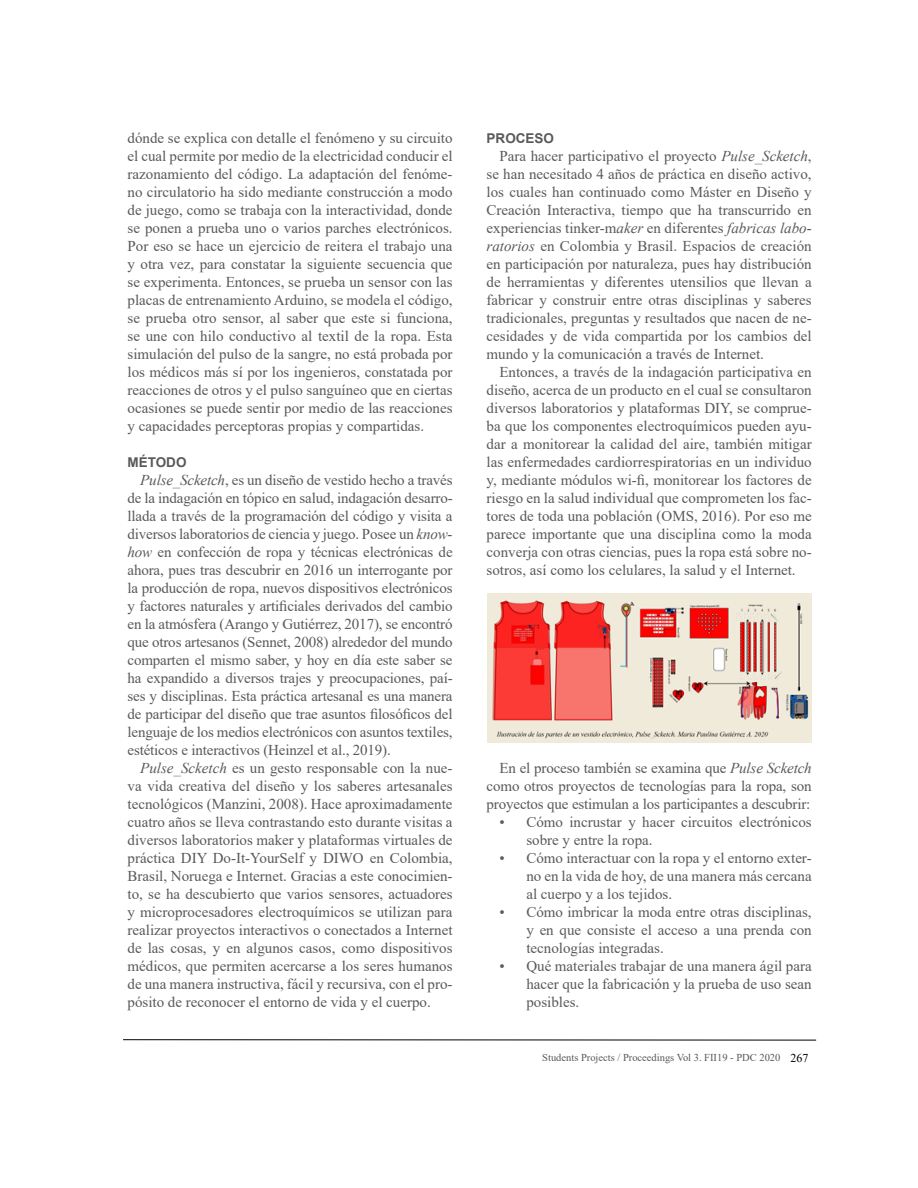
<style>
.page{position:relative;width:918px;height:1188px;background:#fff}
.page>*{position:absolute;margin:0;border:0;box-sizing:border-box;transform-origin:0 0}
.t1{font:15px/18px "Times New Roman";color:#58595b;text-align:justify}
.t2{font:700 13.5px "Arial";color:#58595b}
.t3{font:10.5px "Times New Roman";color:#58595b}
.s1{font-style:italic}
.s2{font-size:12px;color:#000}
</style>
<div class="page">
<hr style="left:123px;top:1039px;width:693px;height:1px;background:#000">
<img style="left:487px;top:594px;width:325px;height:148px">
<p class="t1" style="left:128px;top:129px;width:327px">dónde se explica con detalle el fenómeno y su circuito el cual permite por medio de la electricidad conducir el razonamiento del código. La adaptación del fenóme&shy;no circulatorio ha sido mediante construcción a modo de juego, como se trabaja con la interactividad, donde se ponen a prueba uno o varios parches electrónicos.<br>Por eso se hace un ejercicio de reitera el trabajo una y otra vez, para constatar la siguiente secuencia que se experimenta. Entonces, se prueba un sensor con las placas de entrenamiento Arduino, se modela el código, se prueba otro sensor, al saber que este si funciona, se une con hilo conductivo al textil de la ropa. Esta simulación del pulso de la sangre, no está probada por los médicos más sí por los ingenieros, constatada por reacciones de otros y el pulso sanguíneo que en ciertas ocasiones se puede sentir por medio de las reacciones y capacidades perceptoras propias y compartidas.</p>
<p class="t2" style="left:128px;top:455px;width:61px">MÉTODO</p>
<p class="t1" style="left:128px;top:471px;width:327px;text-indent:13px"><span class="s1">Pulse_Scketch</span>, es un diseño de vestido hecho a través de la indagación en tópico en salud, indagación desarro&shy;llada a través de la programación del código y visita a diversos laboratorios de ciencia y juego. Posee un <span class="s1">know&shy;how</span> en confección de ropa y técnicas electrónicas de ahora, pues tras descubrir en 2016 un interrogante por la producción de ropa, nuevos dispositivos electrónicos y factores naturales y artificiales derivados del cambio en la atmósfera (Arango y Gutiérrez, 2017), se encontró que otros artesanos (Sennet, 2008) alrededor del mundo comparten el mismo saber, y hoy en día este saber se ha expandido a diversos trajes y preocupaciones, paí&shy;ses y disciplinas. Esta práctica artesanal es una manera de participar del diseño que trae asuntos filosóficos del lenguaje de los medios electrónicos con asuntos textiles, estéticos e interactivos (Heinzel et al., 2019).</p>
<p class="t1" style="left:128px;top:759px;width:327px;text-indent:13px"><span class="s1">Pulse_Scketch</span> es un gesto responsable con la nue&shy;va vida creativa del diseño y los saberes artesanales tecnológicos (Manzini, 2008). Hace aproximadamente cuatro años se lleva contrastando esto durante visitas a diversos laboratorios maker y plataformas virtuales de práctica DIY Do-It-YourSelf y DIWO en Colombia, Brasil, Noruega e Internet. Gracias a este conocimien&shy;to, se ha descubierto que varios sensores, actuadores y microprocesadores electroquímicos se utilizan para realizar proyectos interactivos o conectados a Internet de las cosas, y en algunos casos, como dispositivos médicos, que permiten acercarse a los seres humanos de una manera instructiva, fácil y recursiva, con el pro&shy;pósito de reconocer el entorno de vida y el cuerpo.</p>
<p class="t2" style="left:487px;top:131px;width:69px">PROCESO</p>
<p class="t1" style="left:487px;top:147px;width:327px;text-indent:13px">Para hacer participativo el proyecto <span class="s1">Pulse_Scketch</span>, se han necesitado 4 años de práctica en diseño activo, los cuales han continuado como Máster en Diseño y Creación Interactiva, tiempo que ha transcurrido en experiencias tinker-m<span class="s1">aker</span> en diferentes <span class="s1">fabricas labo&shy;ratorios</span> en Colombia y Brasil. Espacios de creación en participación por naturaleza, pues hay distribución de herramientas y diferentes utensilios que llevan a fabricar y construir entre otras disciplinas y saberes tradicionales, preguntas y resultados que nacen de ne&shy;cesidades y de vida compartida por los cambios del mundo y la comunicación a través de Internet.</p>
<p class="t1" style="left:487px;top:363px;width:327px;text-indent:13px">Entonces, a través de la indagación participativa en diseño, acerca de un producto en el cual se consultaron diversos laboratorios y plataformas DIY, se comprue&shy;ba que los componentes electroquímicos pueden ayu&shy;dar a monitorear la calidad del aire, también mitigar las enfermedades cardiorrespiratorias en un individuo y, mediante módulos wi-fi, monitorear los factores de riesgo en la salud individual que comprometen los fac&shy;tores de toda una población (OMS, 2016). Por eso me parece importante que una disciplina como la moda converja con otras ciencias, pues la ropa está sobre no&shy;sotros, así como los celulares, la salud y el Internet.</p>
<p class="t1" style="left:487px;top:759px;width:327px;text-indent:13px">En el proceso también se examina que <span class="s1">Pulse Scketch </span>como otros proyectos de tecnologías para la ropa, son proyectos que estimulan a los participantes a descubrir:</p>
<p class="t1" style="left:526px;top:813px;width:287px;text-indent:-27px">• Cómo incrustar y hacer circuitos electrónicos sobre y entre la ropa.</p>
<p class="t1" style="left:526px;top:849px;width:287px;text-indent:-27px">• Cómo interactuar con la ropa y el entorno exter&shy;no en la vida de hoy, de una manera más cercana al cuerpo y a los tejidos.</p>
<p class="t1" style="left:526px;top:903px;width:287px;text-indent:-27px">• Cómo imbricar la moda entre otras disciplinas, y en que consiste el acceso a una prenda con tecnologías integradas.</p>
<p class="t1" style="left:526px;top:957px;width:287px;text-indent:-27px">• Qué materiales trabajar de una manera ágil para hacer que la fabricación y la prueba de uso sean posibles.</p>
<p class="t3" style="left:542px;top:1051px;width:268px">Students Projects / Proceedings Vol 3. FII19 - PDC 2020 <span class="s2">267</span></p>
</div>
